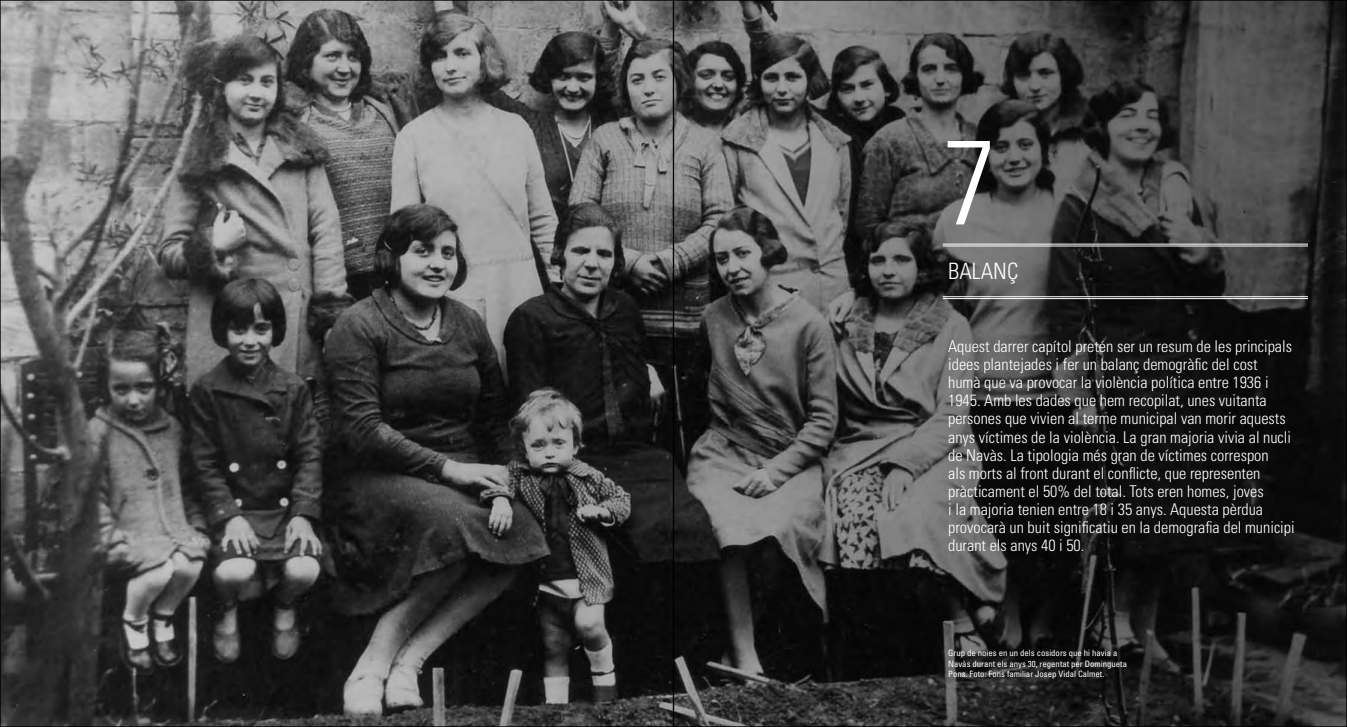
<style>
.page{position:relative;width:1347px;height:727px;background:#fff}
.page>*{position:absolute;margin:0;border:0;box-sizing:border-box;transform-origin:0 0}
.t1{font:300 condensed 119.62px "Univers LT Std";color:#fff}
.t2{font:300 condensed 22.5px "Univers LT Std";color:#fff}
.t3{font:300 condensed 16.25px/18.1px "Univers LT Std";color:#fff}
.t4{font:condensed 8.75px/10.6px "Univers LT Std";color:#fff}
</style>
<div class="page">
<img style="left:2px;top:2px;width:1342px;height:722px">
<hr style="left:943px;top:244px;width:364px;height:1px;background:#fff">
<hr style="left:943px;top:246px;width:364px;height:1px;background:#fff">
<hr style="left:943px;top:296px;width:364px;height:1px;background:#fff">
<hr style="left:943px;top:298px;width:364px;height:1px;background:#fff">
<p class="t1" style="left:943px;top:110px;width:55px">7</p>
<p class="t2" style="left:948px;top:258px;width:24px">Balan</p>
<p class="t2" style="left:1007px;top:258px;width:13px">ç</p>
<p class="t3" style="left:948px;top:337px;width:348px">Aquest darrer capítol pretén ser un resum de les principals idees plantejades i fer un balanç demogràfic del cost<br>humà que va provocar la violència política entre 1936 i 1945. Amb les dades que hem recopilat, unes vuitanta persones que vivien al terme municipal van morir aquests anys víctimes de la violència. La gran majoria vivia al nucli de Navàs. La tipologia més gran de víctimes correspon<br>als morts al front durant el conflicte, que representen pràcticament el 50% del total. Tots eren homes, joves<br>i la majoria tenien entre 18 i 35 anys. Aquesta pèrdua provocarà un buit significatiu en la demografia del municipi durant els anys 40 i 50.</p>
<p class="t4" style="left:948px;top:647px;width:180px">Grup de noies en un dels cosidors que hi havia a<br>Navàs durant els anys 30, regentat per Domingueta<br>Pons. Foto: Fons familiar Josep Vidal Calmet.</p>
</div>
